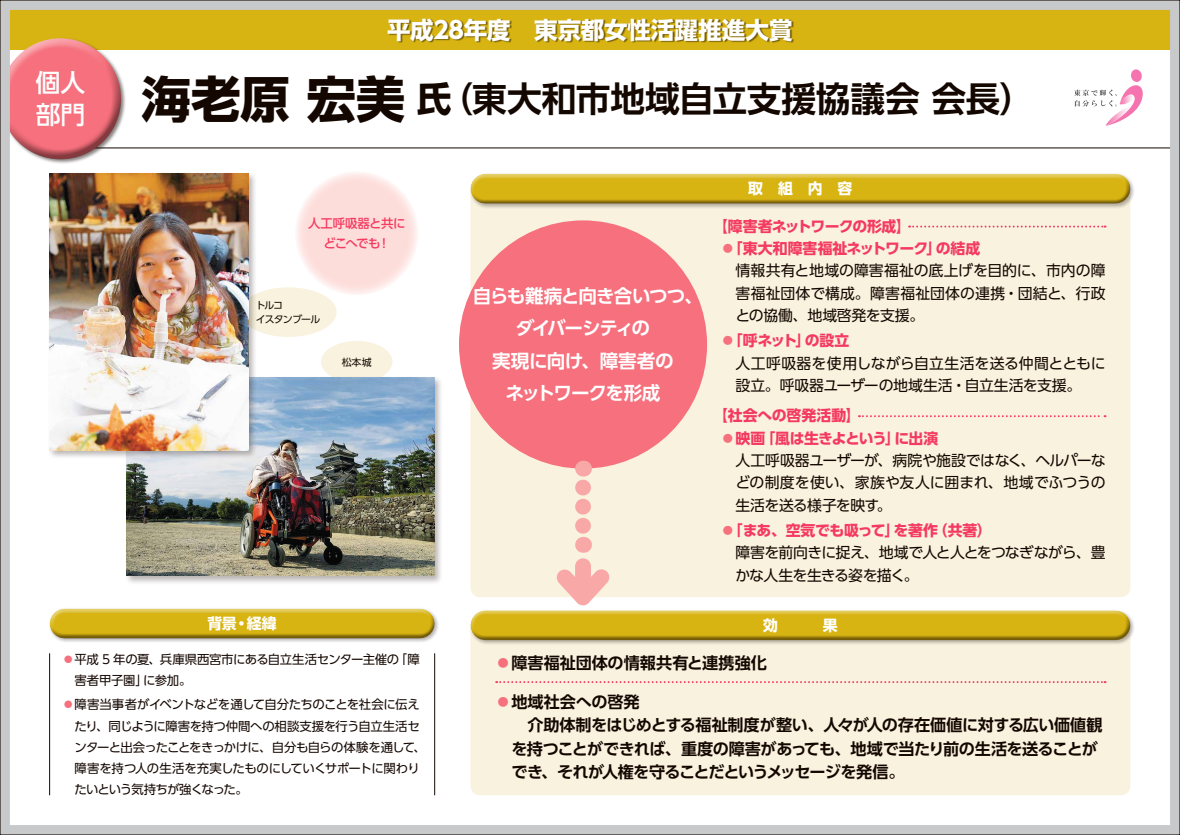
<style>
.page{position:relative;width:1180px;height:835px;background:#fff}
.page>*{position:absolute;margin:0;border:0;box-sizing:border-box;transform-origin:0 0}
.t1{font:700 34.72px "UD Shin Go Pr 6 N De";letter-spacing:-.005em;color:#140700}
.t2{font:500 24.82px/32.2px "UD Shin Go Pr 6 N";color:#fff}
.t3{font:700 23.55px "UD Shin Go Pr 6 N";letter-spacing:-.005em;color:#fff}
.t4{font:700 18.59px/32.2px "UD Shin Go Pr 6 N De";letter-spacing:-.055em;color:#fff;text-align:center}
.t5{font:700 16.13px/23.6px "UD Shin Go Pr 6 N De";letter-spacing:-.03em;color:#140700}
.t6{font:700 16.13px "UD Shin Go Pr 6 N De";letter-spacing:-.005em;color:#140700}
.t7{font:14.87px/22.3px "UD Shin Go Pr 6 N";letter-spacing:-.015em;color:#140700}
.t8{font:14.87px/22.3px "UD Shin Go Pr 6 N";letter-spacing:-.05em;color:#140700}
.t9{font:700 14.87px "UD Shin Go Pr 6 N";letter-spacing:-.05em;color:#f43a60}
.t10{font:14.87px "UD Shin Go Pr 6 N";letter-spacing:.005em;color:#140700}
.t11{font:700 14.87px "UD Shin Go Pr 6 N";letter-spacing:-.005em;color:#f43a60}
.t12{font:700 14.87px "UD Shin Go Pr 6 N";color:#fff}
.t13{font:14.87px "UD Shin Go Pr 6 N";letter-spacing:-.035em;color:#140700}
.t14{font:700 14.87px "UD Shin Go Pr 6 N";letter-spacing:-.025em;color:#f43a60}
.t15{font:12.39px/21.1px "UD Shin Go Pr 6 N";letter-spacing:-.04em;color:#140700}
.t16{font:500 12.39px/19.8px "UD Shin Go Pr 6 N";letter-spacing:-.03em;color:#f43a60;text-align:center}
.t17{font:9.9px/13.6px "UD Shin Go Pr 6 N";letter-spacing:-.085em;color:#140700}
.s1{font-family:"UD Shin Go Pr 6 N";font-size:49.59px}
.s2{font-family:"UD Shin Go Pr 6 N"}
.s3{color:#f6707d}
.s4{font-weight:700;color:#f6707d}
.s5{font-weight:700;color:#f43a60}
</style>
<div class="page">
<div style="left:0;top:0;width:1180px;height:50px;background:#d7b412"></div>
<div style="left:388px;top:19px;width:406px;height:24px;background:#140700;opacity:.5"></div>
<svg style="left:1074px;top:69px;width:68px;height:57px"></svg>
<hr style="left:50px;top:148px;width:1130px;height:1px;background:#140700">
<svg style="left:295px;top:171px;width:124px;height:124px;background:#fde1de"></svg>
<div style="left:240px;top:287px;width:97px;height:50px;background:#f9f2df;border-radius:50%"></div>
<div style="left:321px;top:341px;width:71px;height:41px;background:#f9f2df;border-radius:50%"></div>
<div style="left:470px;top:209px;width:660px;height:388px;background:#f9f2df"></div>
<div style="left:470px;top:645px;width:660px;height:150px;background:#f9f2df"></div>
<div style="left:469px;top:172px;width:666px;height:37px;background:#140700;opacity:.3"></div>
<div style="left:470px;top:174px;width:660px;height:20px;background:#fff;opacity:.5"></div>
<div style="left:470px;top:178px;width:660px;height:26px;background:#140700;opacity:.5"></div>
<div style="left:469px;top:609px;width:666px;height:36px;background:#140700;opacity:.3"></div>
<div style="left:470px;top:610px;width:660px;height:20px;background:#fff;opacity:.5"></div>
<div style="left:470px;top:614px;width:660px;height:26px;background:#140700;opacity:.5"></div>
<div style="left:48px;top:607px;width:392px;height:36px;background:#140700;opacity:.3"></div>
<div style="left:50px;top:608px;width:385px;height:20px;background:#fff;opacity:.5"></div>
<div style="left:50px;top:612px;width:385px;height:27px;background:#140700;opacity:.5"></div>
<svg style="left:909px;top:225px;width:196px;height:2px"></svg>
<svg style="left:859px;top:415px;width:246px;height:2px"></svg>
<svg style="left:496px;top:681px;width:609px;height:2px"></svg>
<div style="left:459px;top:220px;width:248px;height:248px;background:#f6707d;border-radius:50%"></div>
<div style="left:0;top:37px;width:126px;height:128px;background:#140700;opacity:.5"></div>
<div style="left:0;top:38px;width:120px;height:95px;background:#fff;opacity:.5"></div>
<div style="left:0;top:57px;width:122px;height:103px;background:#140700;opacity:.5"></div>
<hr style="left:49px;top:653px;width:1px;height:142px;background:#140700">
<hr style="left:434px;top:653px;width:1px;height:142px;background:#140700">
<svg style="left:556px;top:558px;width:54px;height:47px;background:#f9cbc4"></svg>
<svg style="left:583px;top:536px;width:1px;height:16px"></svg>
<svg style="left:575px;top:460px;width:16px;height:65px"></svg>
<div style="left:125px;top:375px;width:319px;height:209px;background:#140700;opacity:.3"></div>
<img style="left:127px;top:377px;width:307px;height:198px">
<div style="left:48px;top:172px;width:209px;height:287px;background:#140700;opacity:.3"></div>
<img style="left:50px;top:174px;width:198px;height:276px">
<div style="left:0;top:0;width:1180px;height:834px;border:10px solid #c8c9cb"></div>
<h2 class="t2" style="left:36px;top:66px;width:51px">個人部門</h2>
<h3 class="t3" style="left:387px;top:10px;width:407px">平成28年度　東京都女性活躍推進大賞</h3>
<h1 class="t1" style="left:141px;top:70px;width:894px"><span class="s1">海老原 宏美</span> <span class="s2">氏</span>（東大和市地域自立支援協議会 会長）</h1>
<p class="t16" style="left:308px;top:213px;width:99px">人工呼吸器と共にどこへでも！</p>
<p class="t17" style="left:256px;top:298px;width:66px">トルコ<br>イスタンブール</p>
<p class="t17" style="left:342px;top:354px;width:31px">松本城</p>
<h3 class="t4" style="left:473px;top:279px;width:231px">自らも難病と向き合いつつ、ダイバーシティの<br>実現に向け、障害者の<br>ネットワークを形成</h3>
<p class="t12" style="left:748px;top:176px;width:106px">取　組　内　容</p>
<p class="t9" style="left:713px;top:214px;width:199px">【障害者ネットワークの形成】</p>
<p class="t11" style="left:720px;top:236px;width:261px"><span class="s3">⃝</span>「東大和障害福祉ネットワーク」の結成</p>
<p class="t7" style="left:735px;top:259px;width:372px">情報共有と地域の障害福祉の底上げを目的に、市内の障</p>
<p class="t10" style="left:735px;top:281px;width:372px">害福祉団体で構成。障害福祉団体の連携・団結と、行政</p>
<p class="t7" style="left:735px;top:303px;width:190px">との協働、地域啓発を支援。</p>
<p class="t7" style="left:735px;top:329px;width:372px;text-indent:-15px"><span class="s4">⃝</span><span class="s5">「呼ネット」の設立<br></span>人工呼吸器を使用しながら自立生活を送る仲間とともに設立。呼吸器ユーザーの地域生活・自立生活を支援。</p>
<p class="t14" style="left:713px;top:403px;width:149px">【社会への啓発活動】</p>
<p class="t9" style="left:720px;top:425px;width:219px"><span class="s3">⃝</span>映画「風は生きよという」に出演</p>
<p class="t7" style="left:735px;top:448px;width:372px">人工呼吸器ユーザーが、病院や施設ではなく、ヘルパーな</p>
<p class="t7" style="left:735px;top:471px;width:372px">どの制度を使い、家族や友人に囲まれ、地域でふつうの</p>
<p class="t13" style="left:735px;top:492px;width:158px">生活を送る様子を映す。</p>
<p class="t8" style="left:735px;top:518px;width:372px;text-indent:-15px"><span class="s4">⃝</span><span class="s5">「まあ、空気でも吸って」を著作（共著）<br></span>障害を前向きに捉え、地域で人と人とをつなぎながら、豊かな人生を生きる姿を描く。</p>
<p class="t12" style="left:207px;top:611px;width:71px">背景・経緯</p>
<p class="t12" style="left:763px;top:613px;width:76px">効　　　果</p>
<h3 class="t6" style="left:495px;top:649px;width:273px"><span class="s3">⃝</span>障害福祉団体の情報共有と連携強化</h3>
<h3 class="t5" style="left:511px;top:689px;width:593px;text-indent:-16px"><span class="s3">⃝</span>地域社会への啓発<br>　介助体制をはじめとする福祉制度が整い、人々が人の存在価値に対する広い価値観を持つことができれば、重度の障害があっても、地域で当たり前の生活を送ることができ、それが人権を守ることだというメッセージを発信。</h3>
<p class="t15" style="left:74px;top:648px;width:347px;text-indent:-12px"><span class="s3">⃝</span> 平成 5 年の夏、兵庫県西宮市にある自立生活センター主催の「障害者甲子園」に参加。</p>
<p class="t15" style="left:74px;top:693px;width:353px;text-indent:-12px"><span class="s3">⃝</span> 障害当事者がイベントなどを通して自分たちのことを社会に伝えたり、同じように障害を持つ仲間への相談支援を行う自立生活センターと出会ったことをきっかけに、自分も自らの体験を通して、障害を持つ人の生活を充実したものにしていくサポートに関わりたいという気持ちが強くなった。</p>
</div>
